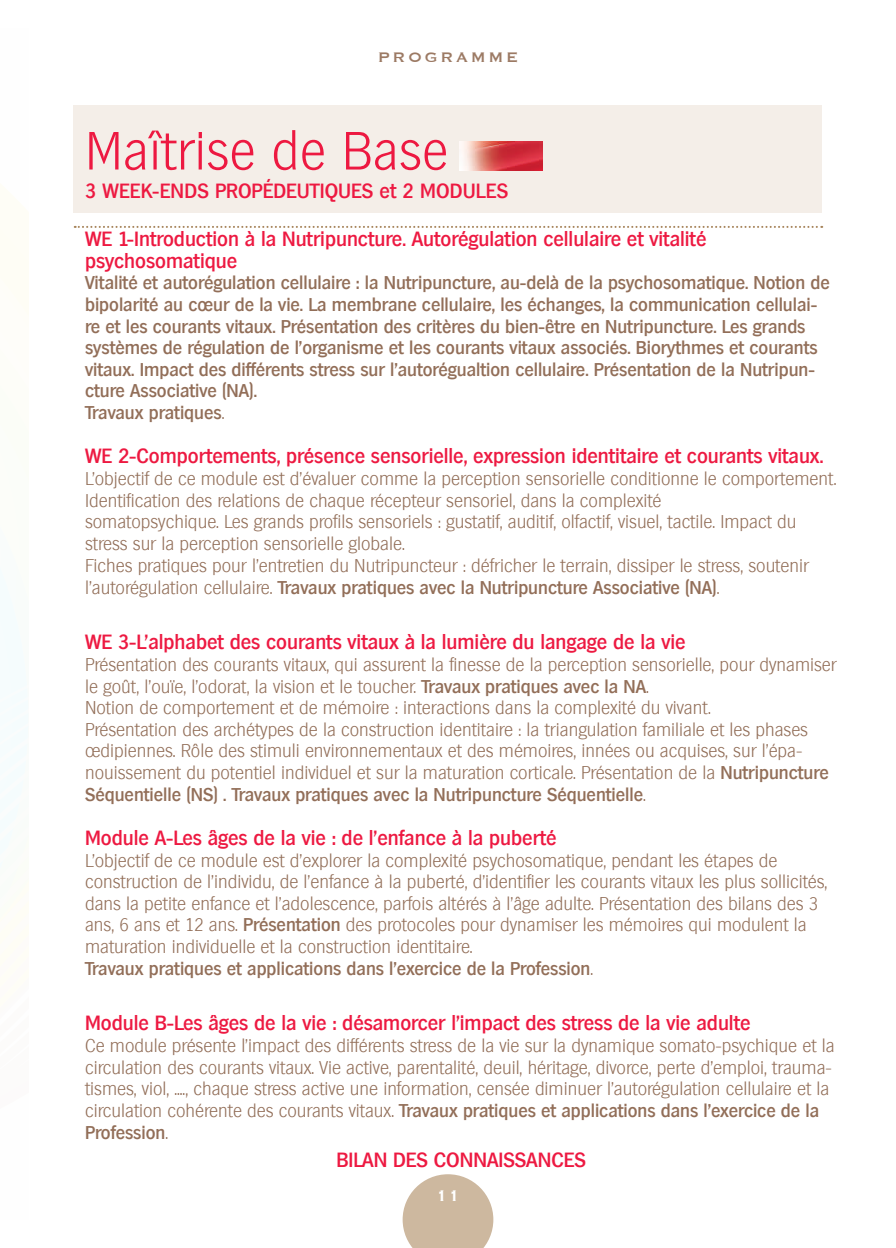
<style>
.page{position:relative;width:896px;height:1248px;background:#fff}
.page>*{position:absolute;margin:0;border:0;box-sizing:border-box;transform-origin:0 0}
.t1{font:200 52px "Hamburg";letter-spacing:.01em;color:#ed1941}
.t2{font:500 20px/22px "Hamburg";color:#ed1941}
.t3{font:20px "Copperplate";color:#fff}
.t4{font:200 18px/21.6px "Hamburg";color:#926e58}
.t5{font:500 18px/21.6px "Hamburg";color:#926e58}
.t6{font:18px "Copperplate";letter-spacing:.15em;color:#9c7a64}
.s1{font-weight:200}
.s2{font-weight:500}
</style>
<div class="page">
<svg style="left:403px;top:1174px;width:90px;height:73px;background:#d4c3ad"></svg>
<div style="left:74px;top:105px;width:748px;height:108px;background:#f4eee8"></div>
<svg style="left:75px;top:226px;width:747px;height:2px"></svg>
<img style="left:459px;top:142px;width:84px;height:28px">
<p class="t6" style="left:378px;top:45px;width:142px">PROGRAMME</p>
<h1 class="t1" style="left:85px;top:117px;width:364px">Maîtrise de Base</h1>
<p class="t2" style="left:85px;top:179px;width:425px">3 WEEK-ENDS PROPÉDEUTIQUES et 2 MODULES</p>
<p class="t2" style="left:85px;top:227px;width:623px">WE 1-Introduction à la Nutripuncture. Autorégulation cellulaire et vitalité psychosomatique</p>
<p class="t5" style="left:85px;top:272px;width:746px">Vitalité et autorégulation cellulaire : la Nutripuncture, au-delà de la psychosomatique. Notion de bipolarité au cœur de la vie. La membrane cellulaire, les échanges, la communication cellulai&shy;re et les courants vitaux. Présentation des critères du bien-être en Nutripuncture. Les grands systèmes de régulation de l’organisme et les courants vitaux associés. Biorythmes et courants vitaux. Impact des différents stress sur l’autorégualtion cellulaire. Présentation de la Nutripun&shy;cture Associative (NA).<br>Travaux pratiques<span class="s1">.</span></p>
<p class="t2" style="left:85px;top:445px;width:740px">WE 2-Comportements, présence sensorielle, expression identitaire et courants vitaux.</p>
<p class="t4" style="left:85px;top:468px;width:753px">L’objectif de ce module est d’évaluer comme la perception sensorielle conditionne le comportement.<br>Identification des relations de chaque récepteur sensoriel, dans la complexité<br>somatopsychique. Les grands profils sensoriels : gustatif, auditif, olfactif, visuel, tactile. Impact du stress sur la perception sensorielle globale.<br>Fiches pratiques pour l’entretien du Nutripuncteur : défricher le terrain, dissiper le stress, soutenir l’autorégulation cellulaire. <span class="s2">Travaux pratiques avec la Nutripuncture Associative (NA)</span>.</p>
<p class="t2" style="left:85px;top:630px;width:602px">WE 3-L’alphabet des courants vitaux à la lumière du langage de la vie</p>
<p class="t4" style="left:85px;top:653px;width:753px">Présentation des courants vitaux, qui assurent la finesse de la perception sensorielle, pour dynamiser le goût, l’ouïe, l’odorat, la vision et le toucher. <span class="s2">Travaux pratiques avec la NA</span>.<br>Notion de comportement et de mémoire : interactions dans la complexité du vivant.<br>Présentation des archétypes de la construction identitaire : la triangulation familiale et les phases œdipiennes. Rôle des stimuli environnementaux et des mémoires, innées ou acquises, sur l’épa&shy;nouissement du potentiel individuel et sur la maturation corticale. Présentation de la <span class="s2">Nutripuncture Séquentielle (NS) . Travaux pratiques avec la Nutripuncture Séquentielle</span>.</p>
<p class="t2" style="left:85px;top:826px;width:473px">Module A-Les âges de la vie : de l’enfance à la puberté</p>
<p class="t4" style="left:85px;top:849px;width:744px">L’objectif de ce module est d’explorer la complexité psychosomatique, pendant les étapes de construction de l’individu, de l’enfance à la puberté, d’identifier les courants vitaux les plus sollicités, dans la petite enfance et l’adolescence, parfois altérés à l’âge adulte. Présentation des bilans des 3 ans, 6 ans et 12 ans. <span class="s2">Présentation</span> des protocoles pour dynamiser les mémoires qui modulent la maturation individuelle et la construction identitaire.<br><span class="s2">Travaux pratiques et applications dans l’exercice de la Profession</span>.</p>
<p class="t2" style="left:85px;top:1012px;width:667px">Module B-Les âges de la vie : désamorcer l’impact des stress de la vie adulte</p>
<p class="t4" style="left:85px;top:1034px;width:751px">Ce module présente l’impact des différents stress de la vie sur la dynamique somato-psychique et la circulation des courants vitaux. Vie active, parentalité, deuil, héritage, divorce, perte d’emploi, trauma&shy;tismes, viol, ...., chaque stress active une information, censée diminuer l’autorégulation cellulaire et la circulation cohérente des courants vitaux. <span class="s2">Travaux pratiques et applications dans l’exercice de la Profession</span>.</p>
<p class="t2" style="left:336px;top:1148px;width:251px">BILAN DES CONNAISSANCES</p>
<p class="t3" style="left:436px;top:1182px;width:26px">11</p>
</div>
